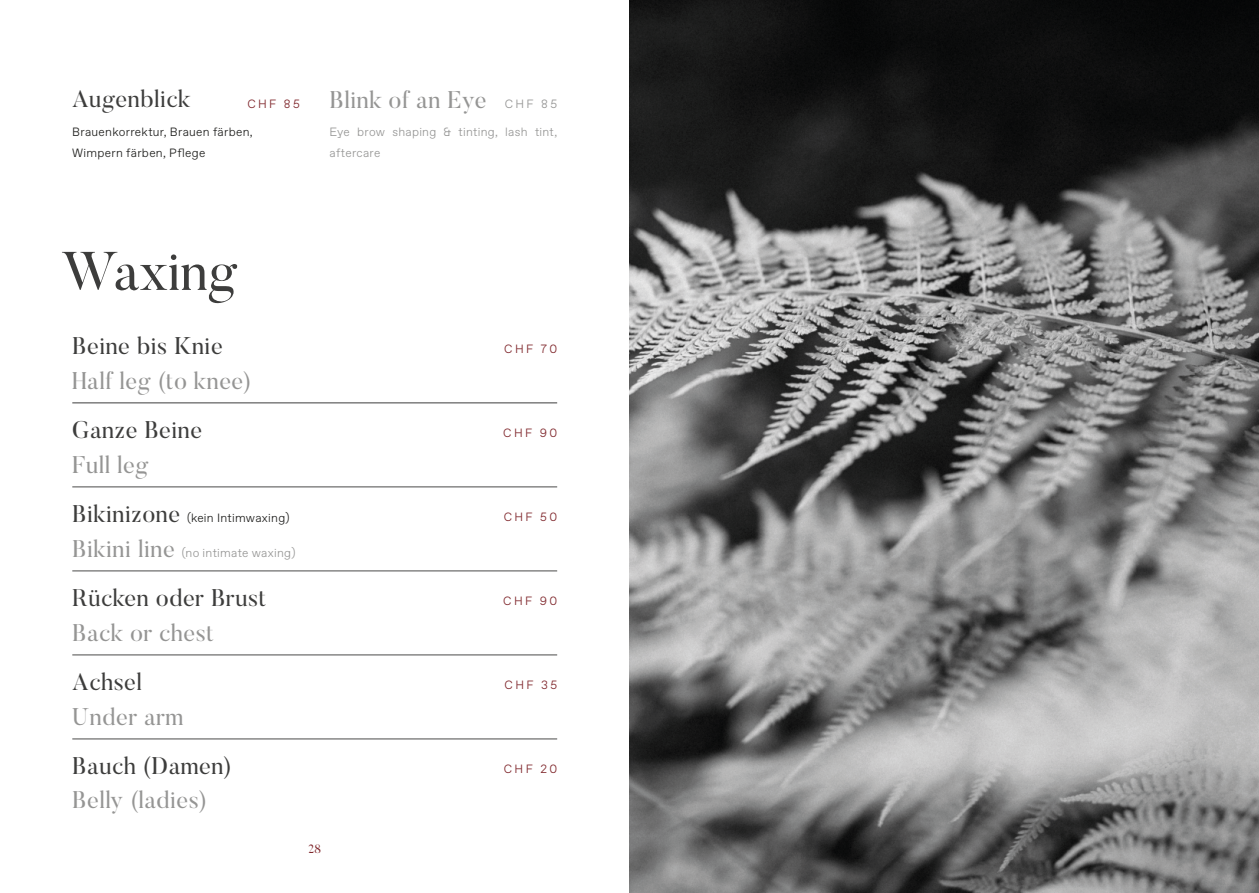
<style>
.page{position:relative;width:1259px;height:893px;background:#fff}
.page>*{position:absolute;margin:0;border:0;box-sizing:border-box;transform-origin:0 0}
.t1{font:54px "Butler";color:#3d3d3c}
.t2{font:24px "Butler";letter-spacing:.02em;color:#959594}
.t3{font:24px "Butler";letter-spacing:.02em;color:#3d3d3c}
.t4{font:300 12px "ABC Favorit";letter-spacing:.025em;color:#1d1d1b}
.t5{font:300 12px/21px "ABC Favorit";letter-spacing:.025em;color:#959594}
.t6{font:300 12px "ABC Favorit Unlicensed Trial";letter-spacing:.2em;color:#7f262b}
.t7{font:300 12px "ABC Favorit Unlicensed Trial";color:#959594}
.t8{font:12px "Butler";color:#7f262b}
.s1{font-family:"Butler";font-weight:400;font-size:24px;color:#3d3d3c}
.s2{font-family:"Butler";font-weight:400;font-size:24px}
</style>
<div class="page">
<hr style="left:72px;top:403px;width:485px;height:1px;background:#3d3d3c">
<hr style="left:72px;top:487px;width:485px;height:1px;background:#4b4b4a">
<hr style="left:72px;top:571px;width:485px;height:1px;background:#4b4b4a">
<hr style="left:72px;top:655px;width:485px;height:1px;background:#4b4b4a">
<hr style="left:72px;top:739px;width:485px;height:1px;background:#4b4b4a">
<img style="left:629px;top:0;width:630px;height:893px">
<p class="t3" style="left:72px;top:84px;width:119px">Augenblick</p>
<p class="t7" style="left:505px;top:97px;width:54px">CHF 85</p>
<p class="t6" style="left:247px;top:97px;width:54px">CHF 85</p>
<p class="t2" style="left:330px;top:84px;width:158px">Blink of an Eye</p>
<p class="t4" style="left:72px;top:125px;width:182px">Brauenkorrektur, Brauen färben,</p>
<p class="t4" style="left:72px;top:146px;width:135px">Wimpern färben, Pflege</p>
<p class="t5" style="left:330px;top:121px;width:229px">Eye brow shaping &amp; tinting, lash tint, aftercare</p>
<p class="t1" style="left:61px;top:237px;width:178px">Waxing</p>
<p class="t3" style="left:72px;top:330px;width:152px">Beine bis Knie</p>
<p class="t2" style="left:72px;top:365px;width:181px">Half leg (to knee)</p>
<p class="t3" style="left:72px;top:414px;width:131px">Ganze Beine</p>
<p class="t2" style="left:72px;top:449px;width:78px">Full leg</p>
<p class="t4" style="left:72px;top:511px;width:219px"><span class="s1">Bikinizone</span> (kein Intimwaxing)</p>
<p class="t5" style="left:72px;top:542px;width:225px"><span class="s2">Bikini line</span> (no intimate waxing)</p>
<p class="t3" style="left:72px;top:582px;width:195px">Rücken oder Brust</p>
<p class="t2" style="left:72px;top:617px;width:143px">Back or chest</p>
<p class="t3" style="left:72px;top:666px;width:71px">Achsel</p>
<p class="t2" style="left:72px;top:701px;width:113px">Under arm</p>
<p class="t3" style="left:72px;top:750px;width:161px">Bauch (Damen)</p>
<p class="t2" style="left:72px;top:784px;width:136px">Belly (ladies)</p>
<p class="t8" style="left:309px;top:842px;width:14px">28</p>
<p class="t6" style="left:504px;top:342px;width:54px">CHF 70</p>
<p class="t6" style="left:503px;top:426px;width:55px">CHF 90</p>
<p class="t6" style="left:504px;top:510px;width:55px">CHF 50</p>
<p class="t6" style="left:503px;top:594px;width:55px">CHF 90</p>
<p class="t6" style="left:504px;top:678px;width:54px">CHF 35</p>
<p class="t6" style="left:504px;top:762px;width:55px">CHF 20</p>
</div>
